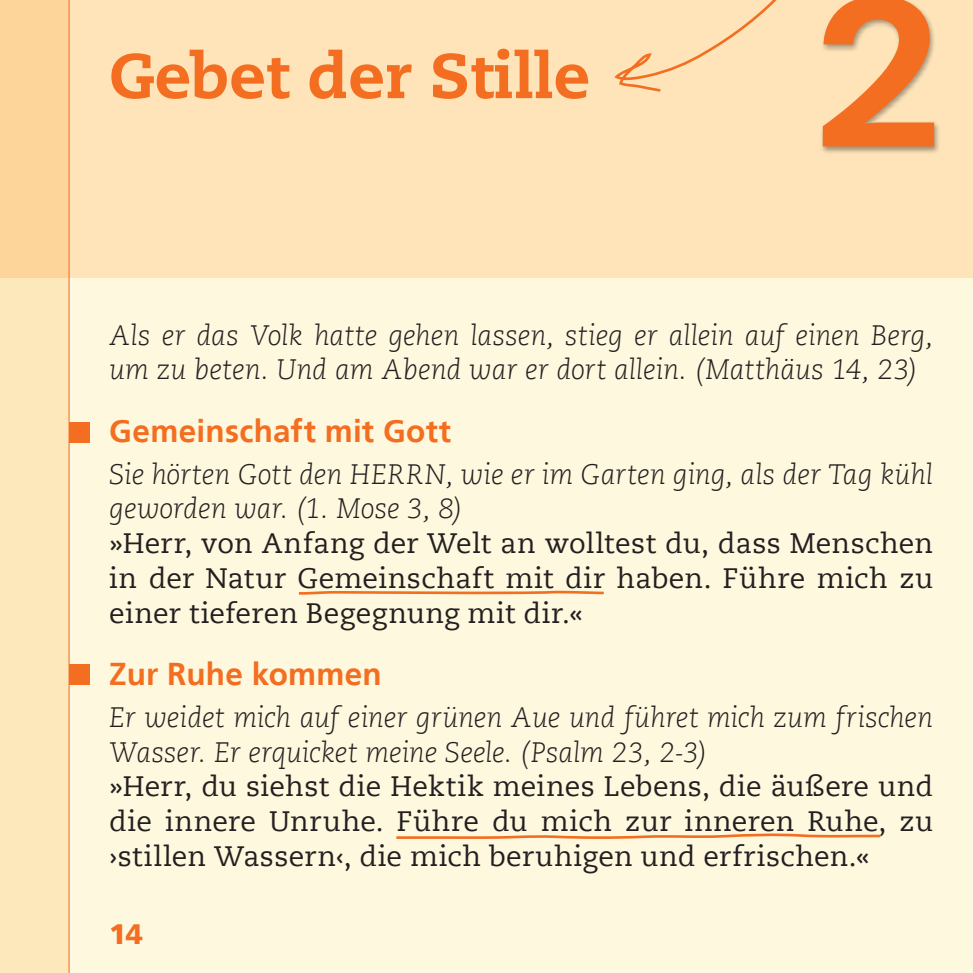
<style>
.page{position:relative;width:973px;height:973px;background:#fff}
.page>*{position:absolute;margin:0;border:0;box-sizing:border-box;transform-origin:0 0}
.t1{font:800 210.35px "Caecilia LT";color:#f36e21}
.t2{font:800 63px "Caecilia LT";color:#f36e21}
.t3{font:700 31.5px "Frutiger LT";letter-spacing:.01em;color:#f36e21}
.t4{font:italic 300 28px/34.6px "Caecilia LT";letter-spacing:-.005em;color:#231f20}
.t5{font:28px/34.6px "Caecilia LT";letter-spacing:.015em;color:#231f20;text-align:justify}
.t6{font:900 28px "Frutiger LT";color:#f36e21}
</style>
<div class="page">
<div style="left:0;top:0;width:972px;height:972px;background:#fef8de"></div>
<hr style="left:972px;top:0;width:1px;height:972px;background:#fef8de">
<svg style="left:298px;top:590px;width:306px;height:5px"></svg>
<svg style="left:396px;top:833px;width:485px;height:6px"></svg>
<div style="left:0;top:0;width:972px;height:278px;background:#fee4b8"></div>
<svg style="left:0;top:0;width:68px;height:972px;background:#fde2b2"></svg>
<hr style="left:68px;top:0;width:2px;height:972px;background:#f36e21">
<hr style="left:972px;top:0;width:1px;height:278px;background:#fee4b8">
<svg style="left:614px;top:0;width:163px;height:92px"></svg>
<div style="left:69px;top:422px;width:20px;height:20px;background:#f36e21"></div>
<div style="left:69px;top:663px;width:20px;height:21px;background:#f36e21"></div>
<div style="left:819px;top:0;width:121px;height:154px;background:#231f20;opacity:.4"></div>
<h2 class="t2" style="left:109px;top:37px;width:482px">Gebet der Stille</h2>
<h1 class="t1" style="left:817px;top:-58px;width:126px">2</h1>
<p class="t4" style="left:109px;top:318px;width:825px">Als er das Volk hatte gehen lassen, stieg er allein auf einen Berg, um zu beten. Und am Abend war er dort allein. (Matthäus 14, 23)</p>
<p class="t3" style="left:109px;top:412px;width:343px">Gemeinschaft mit Gott</p>
<p class="t4" style="left:109px;top:457px;width:825px">Sie hörten Gott den HERRN, wie er im Garten ging, als der Tag kühl geworden war. (1. Mose 3, 8)</p>
<p class="t5" style="left:109px;top:526px;width:825px">»Herr, von Anfang der Welt an wolltest du, dass Menschen in der Natur Gemeinschaft mit dir haben. Führe mich zu einer tieferen Begegnung mit dir.«</p>
<p class="t3" style="left:109px;top:655px;width:274px">Zur Ruhe kommen</p>
<p class="t4" style="left:109px;top:700px;width:825px">Er weidet mich auf einer grünen Aue und führet mich zum frischen<br>Wasser. Er erquicket meine Seele. (Psalm 23, 2-3)</p>
<p class="t5" style="left:109px;top:769px;width:825px">»Herr, du siehst die Hektik meines Lebens, die äußere und die innere Unruhe. Führe du mich zur inneren Ruhe, zu ›stillen Wassern‹, die mich beruhigen und erfrischen.«</p>
<p class="t6" style="left:109px;top:917px;width:35px">14</p>
</div>
